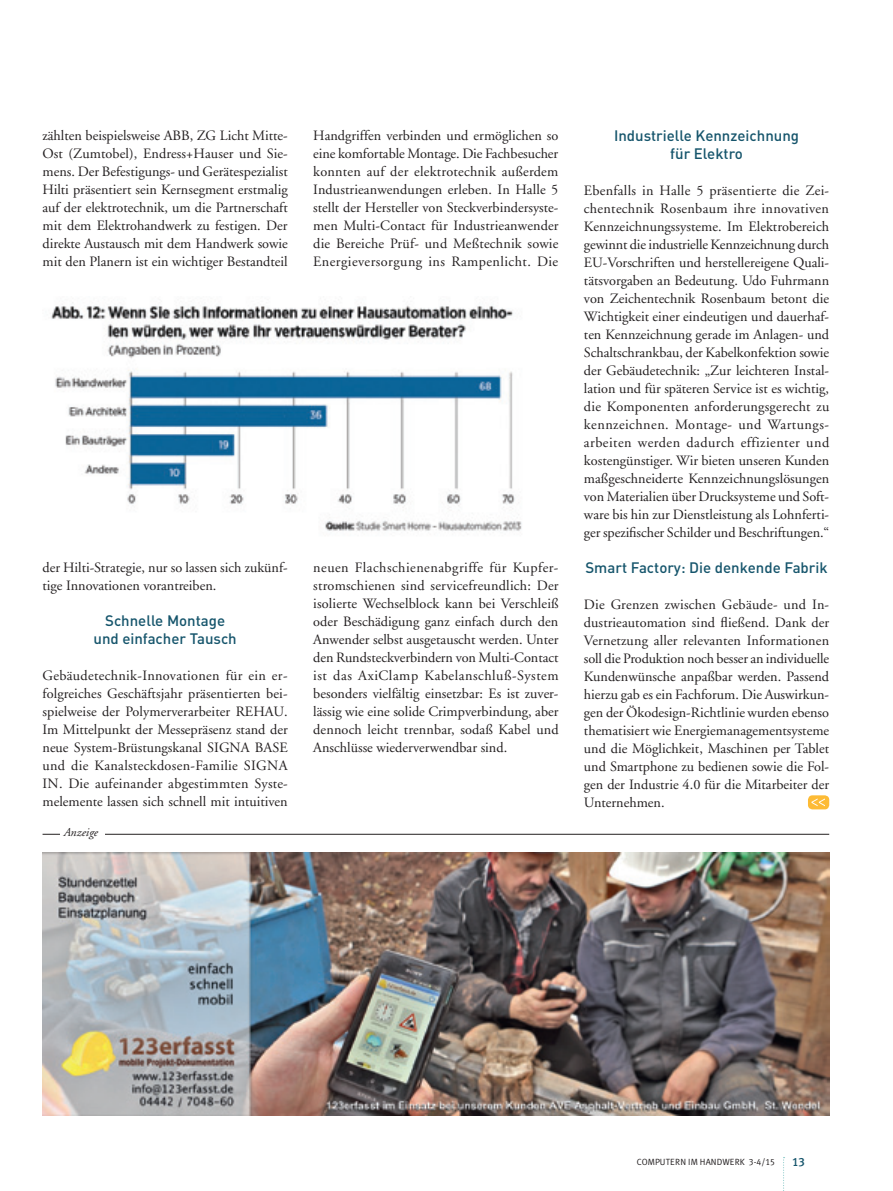
<style>
.page{position:relative;width:893px;height:1191px;background:#fff}
.page>*{position:absolute;margin:0;border:0;box-sizing:border-box;transform-origin:0 0}
._3_Sub_med__mittelgr{font:500 15px "DINOT";color:#16556c}
._3_Fließtext{font:14.25px/18px "Adobe Garamond LT";color:#231f20;text-align:justify}
._4_Bildlegende{font:italic 12px "Adobe Garamond LT";letter-spacing:.005em;color:#231f20}
._3_Fließtext-2{font:12px "Meta Plus Medium Caps";color:#16556c}
._2_Einleitung_10_pt{font:9px "Meta Plus Normal Caps";color:#231f20}
</style>
<div class="page">
<svg style="left:783px;top:1157px;width:1px;height:34px"></svg>
<img style="left:51px;top:302px;width:471px;height:229px">
<hr style="left:43px;top:834px;width:786px;height:1px;background:#231f20">
<div style="left:60px;top:825px;width:45px;height:16px;background:#fff"></div>
<img style="left:43px;top:852px;width:786px;height:263px">
<div style="left:808px;top:795px;width:21px;height:14px;background:#fdbb35;border-radius:5px"></div>
<svg style="left:811px;top:798px;width:14px;height:8px"></svg>
<p class="_3_Fließtext" style="left:43px;top:127px;width:247px">zählten beispielsweise ABB, ZG Licht Mitte-Ost (Zumtobel), Endress+Hauser und Sie&shy;mens. Der Befestigungs- und Gerätespezialist Hilti präsentiert sein Kernsegment erstmalig auf der elektrotechnik, um die Partnerschaft mit dem Elektrohandwerk zu festigen. Der direkte Austausch mit dem Handwerk sowie mit den Planern ist ein wichtiger Bestandteil</p>
<p class="_3_Fließtext" style="left:313px;top:127px;width:247px">Handgriffen verbinden und ermöglichen so eine komfortable Montage. Die Fachbesucher konnten auf der elektrotechnik außerdem Industrieanwendungen erleben. In Halle 5 stellt der Hersteller von Steckverbindersyste&shy;men Multi-Contact für Industrieanwender die Bereiche Prüf- und Meßtechnik sowie Energieversorgung ins Rampenlicht. Die</p>
<p class="_3_Fließtext" style="left:43px;top:559px;width:247px">der Hilti-Strategie, nur so lassen sich zukünf&shy;tige Innovationen vorantreiben.</p>
<p class="_3_Sub_med__mittelgr" style="left:105px;top:611px;width:121px">Schnelle Montage</p>
<p class="_3_Sub_med__mittelgr" style="left:93px;top:629px;width:145px">und einfacher Tausch</p>
<p class="_3_Fließtext" style="left:43px;top:667px;width:247px">Gebäudetechnik-Innovationen für ein er&shy;folgreiches Geschäftsjahr präsentierten bei&shy;spielweise der Polymerverarbeiter REHAU.<br>Im Mittelpunkt der Messepräsenz stand der neue System-Brüstungskanal SIGNA BASE und die Kanalsteckdosen-Familie SIGNA IN. Die aufeinander abgestimmten Syste&shy;melemente lassen sich schnell mit intuitiven</p>
<p class="_4_Bildlegende" style="left:64px;top:825px;width:36px">Anzeige</p>
<p class="_3_Fließtext" style="left:313px;top:559px;width:247px">neuen Flachschienenabgriffe für Kupfer&shy;stromschienen sind servicefreundlich: Der isolierte Wechselblock kann bei Verschleiß oder Beschädigung ganz einfach durch den Anwender selbst ausgetauscht werden. Unter den Rundsteckverbindern von Multi-Contact ist das AxiClamp Kabelanschluß-System besonders vielfältig einsetzbar: Es ist zuver&shy;lässig wie eine solide Crimpverbindung, aber dennoch leicht trennbar, sodaß Kabel und Anschlüsse wiederverwendbar sind.</p>
<p class="_3_Sub_med__mittelgr" style="left:614px;top:126px;width:187px">Industrielle Kennzeichnung</p>
<p class="_3_Sub_med__mittelgr" style="left:670px;top:144px;width:74px">für Elektro</p>
<p class="_3_Fließtext" style="left:584px;top:182px;width:247px">Ebenfalls in Halle 5 präsentierte die Zei&shy;chentechnik Rosenbaum ihre innovativen Kennzeichnungssysteme. Im Elektrobereich gewinnt die industrielle Kennzeichnung durch EU-Vorschriften und herstellereigene Quali&shy;tätsvorgaben an Bedeutung. Udo Fuhrmann von Zeichentechnik Rosenbaum betont die Wichtigkeit einer eindeutigen und dauerhaf&shy;ten Kennzeichnung gerade im Anlagen- und Schaltschrankbau, der Kabelkonfektion sowie der Gebäudetechnik: „Zur leichteren Instal&shy;lation und für späteren Service ist es wichtig, die Komponenten anforderungsgerecht zu kennzeichnen. Montage- und Wartungs&shy;arbeiten werden dadurch effizienter und kostengünstiger. Wir bieten unseren Kunden maßgeschneiderte Kennzeichnungslösungen von Materialien über Drucksysteme und Soft&shy;ware bis hin zur Dienstleistung als Lohnferti&shy;ger spezifischer Schilder und Beschriftungen.“</p>
<p class="_3_Sub_med__mittelgr" style="left:585px;top:558px;width:244px">Smart Factory: Die denkende Fabrik</p>
<p class="_3_Fließtext" style="left:584px;top:596px;width:247px">Die Grenzen zwischen Gebäude- und In&shy;dustrieautomation sind fließend. Dank der Vernetzung aller relevanten Informationen soll die Produktion noch besser an individuelle Kundenwünsche anpaßbar werden. Passend hierzu gab es ein Fachforum. Die Auswirkun&shy;gen der Ökodesign-Richtlinie wurden ebenso thematisiert wie Energiemanagementsysteme und die Möglichkeit, Maschinen per Tablet und Smartphone zu bedienen sowie die Fol&shy;gen der Industrie 4.0 für die Mitarbeiter der Unternehmen.</p>
<p class="_2_Einleitung_10_pt" style="left:637px;top:1157px;width:140px">COMPUTERN IM HANDWERK 3-4/15</p>
<p class="_3_Fließtext-2" style="left:792px;top:1154px;width:14px">13</p>
</div>
